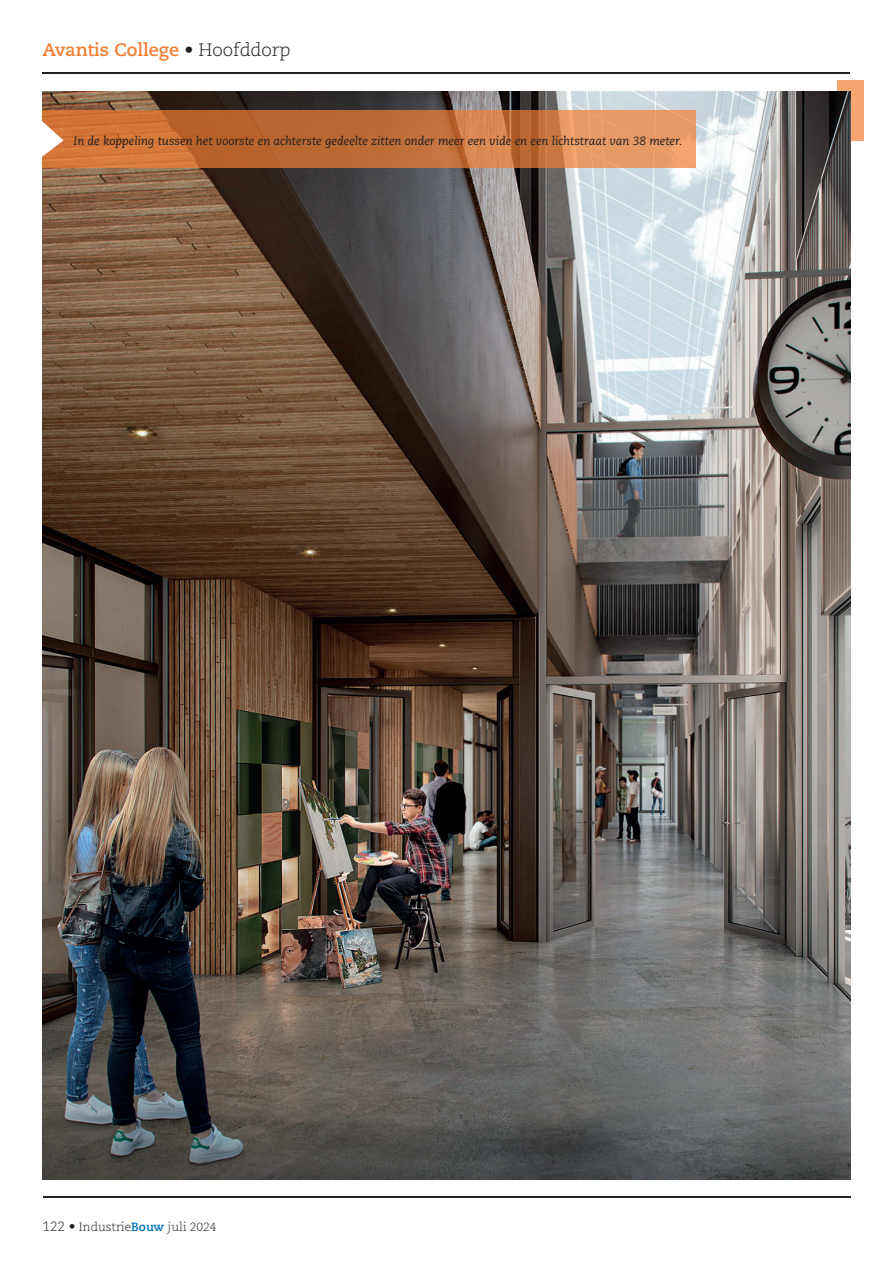
<style>
.page{position:relative;width:893px;height:1263px;background:#fff}
.page>*{position:absolute;margin:0;border:0;box-sizing:border-box;transform-origin:0 0}
.t1{font:700 18px "Caecilia LT Pro 75";color:#f47f32}
.t2{font:italic 12px "Caecilia LT Pro 56";color:#231f20}
.t3{font:300 12px "Caecilia LT Pro 45";color:#231f20}
.s1{font-family:"Caecilia LT Pro 45";font-weight:300;color:#231f20}
.s2{font-size:13.5px}
.s3{font-family:"Caecilia LT Pro 75";font-weight:700;color:#0072bc}
</style>
<div class="page">
<div style="left:837px;top:80px;width:27px;height:60px;background:linear-gradient(to bottom,#f7a56f,#f7a56f)"></div>
<hr style="left:43px;top:73px;width:807px;height:1px;background:#231f20">
<hr style="left:43px;top:1197px;width:808px;height:1px;background:#231f20">
<img style="left:43px;top:92px;width:807px;height:1087px">
<svg style="left:43px;top:110px;width:653px;height:58px"></svg>
<svg style="left:42px;top:119px;width:22px;height:39px"></svg>
<h1 class="t1" style="left:43px;top:38px;width:249px">Avantis College <span class="s1">• Hoofddorp</span></h1>
<p class="t2" style="left:74px;top:133px;width:610px">In de koppeling tussen het voorste en achterste gedeelte zitten onder meer een vide en een lichtstraat van 38 meter.</p>
<p class="t3" style="left:43px;top:1219px;width:176px"><span class="s2">122 •</span> Industrie<span class="s3">Bouw</span> juli 2024</p>
</div>
